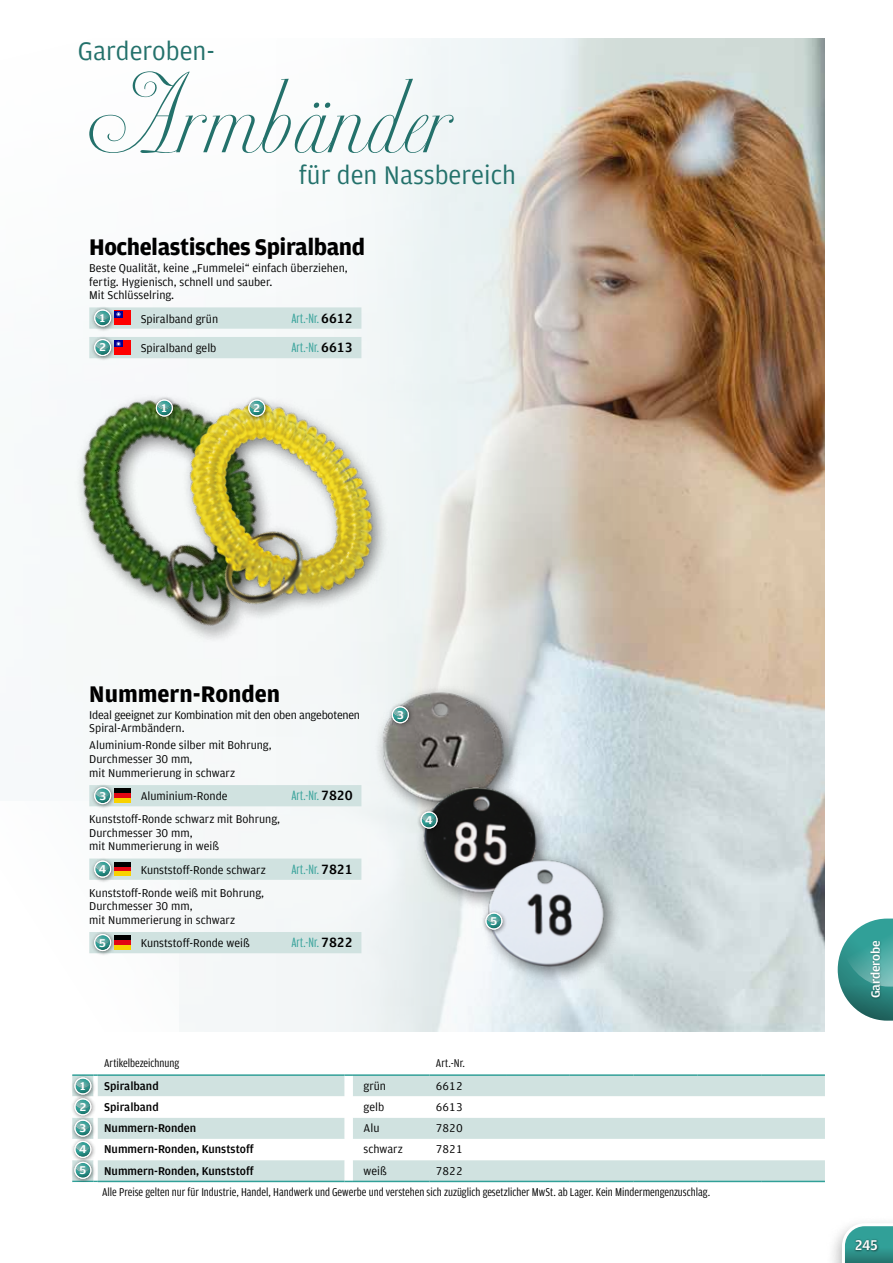
<style>
.page{position:relative;width:893px;height:1263px;background:#fff}
.page>*{position:absolute;margin:0;border:0;box-sizing:border-box;transform-origin:0 0}
.t1{font:73.5px "Ventura";color:#23716b}
.t2{font:27px "Amplitude";color:#23716b}
.t3{font:700 24px "Amplitude";letter-spacing:-.02em;color:#000}
.t4{font:700 24px "Amplitude";color:#000}
.t5{font:500 15px "Amplitude";color:#fff}
.t6{font:14.25px "Amplitude Comp";color:#31a098}
.t7{font:500 12.75px "Amplitude";letter-spacing:-.02em;color:#fff;scale:1.06 1}
.t8{font:12px/13.5px "Amplitude";color:#000}
.t9{font:12px "Amplitude Cond TF";color:#000}
.t10{font:500 12px "Amplitude TF";color:#000}
.t11{font:12px/13.5px "Amplitude";letter-spacing:-.02em;color:#000}
.t12{font:12px "Amplitude TF";color:#000}
.t13{font:500 12px "Amplitude Wide";color:#fff}
.s1{font-family:"Amplitude TF";font-weight:500;color:#000}
</style>
<div class="page">
<img style="left:233px;top:38px;width:592px;height:994px">
<div style="left:89px;top:307px;width:272px;height:22px;background:#d0e2e0"></div>
<div style="left:89px;top:337px;width:272px;height:21px;background:#d0e2e0"></div>
<div style="left:91px;top:306px;width:25px;height:26px;background:#000;opacity:.5"></div>
<div style="left:114px;top:311px;width:17px;height:14px;background:#fe0000"></div>
<div style="left:114px;top:311px;width:9px;height:7px;background:#000095"></div>
<svg style="left:94px;top:309px;width:27px;height:17px"></svg>
<div style="left:91px;top:335px;width:25px;height:26px;background:#000;opacity:.5"></div>
<div style="left:114px;top:340px;width:17px;height:15px;background:#fe0000"></div>
<div style="left:114px;top:340px;width:9px;height:7px;background:#000095"></div>
<svg style="left:94px;top:339px;width:27px;height:17px"></svg>
<div style="left:74px;top:392px;width:201px;height:252px;background:#000;opacity:.5"></div>
<img style="left:74px;top:392px;width:200px;height:237px">
<div style="left:152px;top:396px;width:26px;height:26px;background:#000;opacity:.5"></div>
<svg style="left:156px;top:399px;width:17px;height:17px"></svg>
<div style="left:181px;top:395px;width:210px;height:228px;background:#000;opacity:.5"></div>
<img style="left:189px;top:389px;width:192px;height:226px">
<div style="left:245px;top:396px;width:26px;height:26px;background:#000;opacity:.5"></div>
<svg style="left:248px;top:399px;width:17px;height:17px"></svg>
<div style="left:89px;top:785px;width:272px;height:21px;background:#d0e2e0"></div>
<div style="left:89px;top:858px;width:272px;height:22px;background:#d0e2e0"></div>
<div style="left:89px;top:932px;width:272px;height:21px;background:#d0e2e0"></div>
<div style="left:91px;top:783px;width:25px;height:26px;background:#000;opacity:.5"></div>
<svg style="left:94px;top:787px;width:17px;height:17px"></svg>
<div style="left:114px;top:788px;width:17px;height:5px;background:#000"></div>
<div style="left:114px;top:793px;width:17px;height:5px;background:#e30613"></div>
<div style="left:114px;top:798px;width:17px;height:5px;background:#f8d200"></div>
<div style="left:91px;top:857px;width:25px;height:26px;background:#000;opacity:.5"></div>
<svg style="left:94px;top:861px;width:17px;height:17px"></svg>
<div style="left:114px;top:862px;width:17px;height:5px;background:#000"></div>
<hr style="left:114px;top:867px;width:17px;height:4px;background:#e30613">
<div style="left:114px;top:871px;width:17px;height:5px;background:#f8d200"></div>
<div style="left:91px;top:930px;width:25px;height:26px;background:#000;opacity:.5"></div>
<svg style="left:94px;top:934px;width:17px;height:17px"></svg>
<div style="left:114px;top:935px;width:17px;height:5px;background:#000"></div>
<div style="left:114px;top:940px;width:17px;height:5px;background:#e30613"></div>
<hr style="left:114px;top:945px;width:17px;height:4px;background:#f8d200">
<div style="left:373px;top:683px;width:149px;height:138px;background:#000;opacity:.5"></div>
<img style="left:383px;top:688px;width:123px;height:120px">
<div style="left:388px;top:703px;width:26px;height:26px;background:#000;opacity:.5"></div>
<svg style="left:392px;top:706px;width:17px;height:17px"></svg>
<div style="left:414px;top:778px;width:141px;height:134px;background:#000;opacity:.5"></div>
<img style="left:417px;top:780px;width:127px;height:119px">
<div style="left:417px;top:808px;width:26px;height:26px;background:#000;opacity:.5"></div>
<svg style="left:421px;top:811px;width:17px;height:17px"></svg>
<div style="left:479px;top:850px;width:144px;height:135px;background:#000;opacity:.5"></div>
<img style="left:485px;top:855px;width:123px;height:114px">
<div style="left:482px;top:909px;width:26px;height:26px;background:#000;opacity:.5"></div>
<svg style="left:485px;top:912px;width:17px;height:17px"></svg>
<hr style="left:98px;top:1181px;width:246px;height:1px;background:#31a098">
<hr style="left:353px;top:1181px;width:76px;height:1px;background:#31a098">
<hr style="left:429px;top:1181px;width:77px;height:1px;background:#31a098">
<hr style="left:506px;top:1181px;width:64px;height:1px;background:#31a098">
<hr style="left:570px;top:1181px;width:64px;height:1px;background:#31a098">
<hr style="left:634px;top:1181px;width:63px;height:1px;background:#31a098">
<hr style="left:697px;top:1181px;width:64px;height:1px;background:#31a098">
<hr style="left:761px;top:1181px;width:64px;height:1px;background:#31a098">
<svg style="left:72px;top:1181px;width:26px;height:2px"></svg>
<div style="left:825px;top:1215px;width:68px;height:48px;background:#000;opacity:.3"></div>
<svg style="left:842px;top:1223px;width:51px;height:40px"></svg>
<div style="left:854px;top:1238px;width:25px;height:14px;background:#000;opacity:.7"></div>
<svg style="left:838px;top:918px;width:55px;height:102px"></svg>
<div style="left:869px;top:939px;width:13px;height:60px;background:#000;opacity:.3"></div>
<svg style="left:72px;top:1074px;width:753px;height:22px;background:#c5dddb"></svg>
<div style="left:72px;top:1117px;width:753px;height:21px;background:#d0e2e0"></div>
<div style="left:72px;top:1160px;width:753px;height:21px;background:#d0e2e0"></div>
<h2 class="t2" style="left:78px;top:34px;width:139px">Garderoben-</h2>
<h1 class="t1" style="left:89px;top:84px;width:362px">Armbänder</h1>
<h2 class="t2" style="left:299px;top:159px;width:219px">für den Nassbereich</h2>
<h3 class="t3" style="left:89px;top:232px;width:277px">Hochelastisches Spiralband</h3>
<p class="t8" style="left:89px;top:261px;width:260px">Beste Qualität, keine „Fummelei“ einfach überziehen, fertig. Hygienisch, schnell und sauber.<br>Mit Schlüsselring.</p>
<p class="t13" style="left:100px;top:310px;width:7px">1</p>
<p class="t6" style="left:291px;top:309px;width:63px">Art.-Nr. <span class="s1">6612</span></p>
<p class="t8" style="left:141px;top:312px;width:79px">Spiralband grün</p>
<p class="t13" style="left:99px;top:340px;width:8px">2</p>
<p class="t6" style="left:291px;top:338px;width:63px">Art.-Nr. <span class="s1">6613</span></p>
<p class="t8" style="left:141px;top:341px;width:77px">Spiralband gelb</p>
<p class="t13" style="left:162px;top:400px;width:7px">1</p>
<p class="t13" style="left:254px;top:400px;width:8px">2</p>
<h3 class="t4" style="left:89px;top:679px;width:192px">Nummern-Ronden</h3>
<p class="t11" style="left:89px;top:707px;width:272px">Ideal geeignet zur Kombination mit den oben angebotenen<br>Spiral-Armbändern.</p>
<p class="t8" style="left:89px;top:738px;width:184px">Aluminium-Ronde silber mit Bohrung,<br>Durchmesser 30 mm,<br>mit Nummerierung in schwarz</p>
<p class="t13" style="left:99px;top:788px;width:8px">3</p>
<p class="t6" style="left:291px;top:787px;width:63px">Art.-Nr. <span class="s1">7820</span></p>
<p class="t8" style="left:89px;top:785px;width:192px;line-height:22.8px;text-align:center">Aluminium-Ronde<br>Kunststoff-Ronde schwarz mit Bohrung,</p>
<p class="t8" style="left:89px;top:826px;width:131px">Durchmesser 30 mm,<br>mit Nummerierung in weiß</p>
<p class="t13" style="left:99px;top:861px;width:9px">4</p>
<p class="t6" style="left:291px;top:860px;width:63px">Art.-Nr. <span class="s1">7821</span></p>
<p class="t8" style="left:89px;top:858px;width:178px;line-height:22.8px;text-align:right">Kunststoff-Ronde schwarz<br>Kunststoff-Ronde weiß mit Bohrung,</p>
<p class="t8" style="left:89px;top:899px;width:147px">Durchmesser 30 mm,<br>mit Nummerierung in schwarz</p>
<p class="t13" style="left:99px;top:935px;width:8px">5</p>
<p class="t6" style="left:291px;top:933px;width:63px">Art.-Nr. <span class="s1">7822</span></p>
<p class="t8" style="left:141px;top:936px;width:111px">Kunststoff-Ronde weiß</p>
<p class="t13" style="left:397px;top:707px;width:8px">3</p>
<p class="t13" style="left:425px;top:812px;width:9px">4</p>
<p class="t13" style="left:490px;top:913px;width:8px">5</p>
<p class="t9" style="left:104px;top:1055px;width:77px">Artikelbezeichnung</p>
<p class="t9" style="left:436px;top:1055px;width:31px">Art.-Nr.</p>
<p class="t13" style="left:80px;top:1078px;width:7px">1</p>
<p class="t10" style="left:104px;top:1078px;width:56px">Spiralband</p>
<p class="t12" style="left:364px;top:1078px;width:24px">grün</p>
<p class="t12" style="left:436px;top:1078px;width:28px">6612</p>
<p class="t13" style="left:80px;top:1099px;width:8px">2</p>
<p class="t10" style="left:104px;top:1099px;width:56px">Spiralband</p>
<p class="t12" style="left:364px;top:1099px;width:22px">gelb</p>
<p class="t12" style="left:436px;top:1099px;width:28px">6613</p>
<p class="t13" style="left:80px;top:1120px;width:8px">3</p>
<p class="t10" style="left:104px;top:1120px;width:93px">Nummern-Ronden</p>
<p class="t12" style="left:364px;top:1120px;width:17px">Alu</p>
<p class="t12" style="left:436px;top:1120px;width:28px">7820</p>
<p class="t13" style="left:79px;top:1142px;width:9px">4</p>
<p class="t10" style="left:104px;top:1142px;width:151px">Nummern-Ronden, Kunststoff</p>
<p class="t12" style="left:364px;top:1142px;width:41px">schwarz</p>
<p class="t12" style="left:436px;top:1142px;width:28px">7821</p>
<p class="t13" style="left:80px;top:1163px;width:8px">5</p>
<p class="t10" style="left:104px;top:1163px;width:151px">Nummern-Ronden, Kunststoff</p>
<p class="t12" style="left:364px;top:1163px;width:25px">weiß</p>
<p class="t12" style="left:436px;top:1163px;width:28px">7822</p>
<p class="t9" style="left:102px;top:1184px;width:610px">Alle Preise gelten nur für Industrie, Handel, Handwerk und Gewerbe und verstehen sich zuzüglich gesetzlicher MwSt. ab Lager. Kein Mindermengenzuschlag.</p>
<p class="t7" style="left:868px;top:998px;width:56px;rotate:-90deg">Garderobe</p>
<p class="t5" style="left:855px;top:1235px;width:24px">245</p>
</div>
